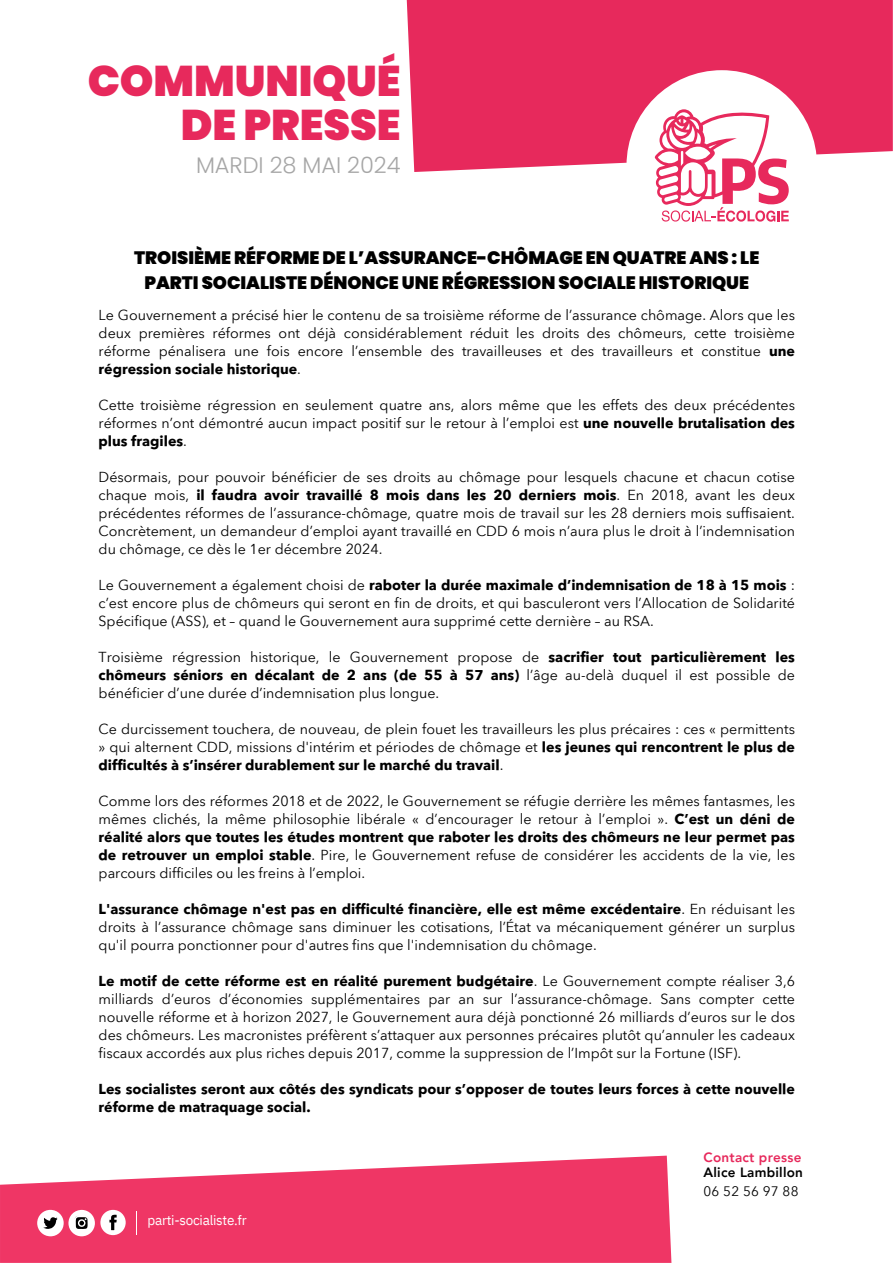
<style>
.page{position:relative;width:894px;height:1264px;background:#fff}
.page>*{position:absolute;margin:0;border:0;box-sizing:border-box;transform-origin:0 0}
.t1{font:900 42.75px/43.8px "Poppins";letter-spacing:-.005em;color:#e7295c;text-align:right}
.t2{font:300 22.5px "Poppins";letter-spacing:-.005em;color:#a6a6a6}
.t3{font:900 18px/24.8px "Poppins";letter-spacing:-.005em;color:#000;text-align:center}
.t4{font:14.25px/18px "Avenir Next Thai Trad";color:#000;text-align:justify}
.t5{font:700 14.25px/18px "Avenir Next Thai Trad";color:#000}
.t6{font:13.5px "IBM Plex Sans";letter-spacing:-.02em;color:#fff}
.t7{font:800 13.5px "Avenir LT Pro";letter-spacing:.02em;color:#000}
.t8{font:800 13.5px "Avenir LT Pro";letter-spacing:.02em;color:#e7295c}
.t9{font:13.5px "Avenir Next Thai Modern";letter-spacing:.02em;color:#000}
.s1{font-weight:700}
</style>
<div class="page">
<svg style="left:0;top:1155px;width:671px;height:107px;background:#f1537b"></svg>
<svg style="left:37px;top:1209px;width:89px;height:27px"></svg>
<svg style="left:136px;top:1211px;width:1px;height:23px"></svg>
<div style="left:406px;top:0;width:486px;height:172px;background:#e7295c"></div>
<div style="left:626px;top:70px;width:190px;height:191px;background:#fff;border-radius:50%"></div>
<svg style="left:654px;top:109px;width:134px;height:113px"></svg>
<p class="t1" style="left:88px;top:59px;width:314px">COMMUNIQUÉ<br>DE PRESSE</p>
<p class="t2" style="left:196px;top:149px;width:206px">MARDI 28 MAI 2024</p>
<h3 class="t3" style="left:134px;top:245px;width:626px">TROISIÈME RÉFORME DE L’ASSURANCE-CHÔMAGE EN QUATRE ANS : LE<br>PARTI SOCIALISTE DÉNONCE UNE RÉGRESSION SOCIALE HISTORIQUE</h3>
<p class="t4" style="left:99px;top:306px;width:697px">Le Gouvernement a précisé hier le contenu de sa troisième réforme de l’assurance chômage. Alors que les deux premières réformes ont déjà considérablement réduit les droits des chômeurs, cette troisième réforme pénalisera une fois encore l’ensemble des travailleuses et des travailleurs et constitue <span class="s1">une régression sociale historique</span>.</p>
<h1 class="t4" style="left:99px;top:396px;width:697px">Cette troisième régression en seulement quatre ans, alors même que les effets des deux précédentes réformes n’ont démontré aucun impact positif sur le retour à l’emploi est <span class="s1">une nouvelle brutalisation des plus fragiles</span>.</h1>
<h2 class="t4" style="left:99px;top:468px;width:697px">Désormais, pour pouvoir bénéficier de ses droits au chômage pour lesquels chacune et chacun cotise chaque mois, <span class="s1">il faudra avoir travaillé 8 mois dans les 20 derniers mois</span>. En 2018, avant les deux précédentes réformes de l’assurance-chômage, quatre mois de travail sur les 28 derniers mois suffisaient.<br>Concrètement, un demandeur d’emploi ayant travaillé en CDD 6 mois n’aura plus le droit à l’indemnisation du chômage, ce dès le 1er décembre 2024.</h2>
<p class="t4" style="left:99px;top:576px;width:697px">Le Gouvernement a également choisi de <span class="s1">raboter la durée maximale d’indemnisation de 18 à 15 mois</span> : c’est encore plus de chômeurs qui seront en fin de droits, et qui basculeront vers l’Allocation de Solidarité Spécifique (ASS), et – quand le Gouvernement aura supprimé cette dernière – au RSA.</p>
<p class="t4" style="left:99px;top:648px;width:697px">Troisième régression historique, le Gouvernement propose de <span class="s1">sacrifier tout particulièrement les chômeurs séniors en décalant de 2 ans (de 55 à 57 ans)</span> l’âge au-delà duquel il est possible de bénéficier d’une durée d’indemnisation plus longue.</p>
<p class="t4" style="left:99px;top:720px;width:697px">Ce durcissement touchera, de nouveau, de plein fouet les travailleurs les plus précaires : ces « permittents » qui alternent CDD, missions d'intérim et périodes de chômage et <span class="s1">les jeunes qui rencontrent le plus de difficultés à s’insérer durablement sur le marché du travail</span>.</p>
<p class="t4" style="left:99px;top:792px;width:697px">Comme lors des réformes 2018 et de 2022, le Gouvernement se réfugie derrière les mêmes fantasmes, les mêmes clichés, la même philosophie libérale « d’encourager le retour à l’emploi ». <span class="s1">C’est un déni de réalité alors que toutes les études montrent que raboter les droits des chômeurs ne leur permet pas de retrouver un emploi stable</span>. Pire, le Gouvernement refuse de considérer les accidents de la vie, les parcours difficiles ou les freins à l’emploi.</p>
<p class="t4" style="left:99px;top:900px;width:697px"><span class="s1">L'assurance chômage n'est pas en difficulté financière, elle est même excédentaire</span>. En réduisant les droits à l’assurance chômage sans diminuer les cotisations, l’État va mécaniquement générer un surplus qu'il pourra ponctionner pour d'autres fins que l'indemnisation du chômage.</p>
<p class="t4" style="left:99px;top:972px;width:697px"><span class="s1">Le motif de cette réforme est en réalité purement budgétaire</span>. Le Gouvernement compte réaliser 3,6 milliards d’euros d’économies supplémentaires par an sur l’assurance-chômage. Sans compter cette nouvelle réforme et à horizon 2027, le Gouvernement aura déjà ponctionné 26 milliards d’euros sur le dos des chômeurs. Les macronistes préfèrent s’attaquer aux personnes précaires plutôt qu’annuler les cadeaux fiscaux accordés aux plus riches depuis 2017, comme la suppression de l’Impôt sur la Fortune (ISF).</p>
<p class="t5" style="left:99px;top:1080px;width:697px">Les socialistes seront aux côtés des syndicats pour s’opposer de toutes leurs forces à cette nouvelle réforme de matraquage social.</p>
<p class="t6" style="left:147px;top:1211px;width:101px">parti-socialiste.fr</p>
<p class="t8" style="left:703px;top:1151px;width:99px">Contact presse</p>
<p class="t7" style="left:703px;top:1167px;width:101px">Alice Lambillon</p>
<p class="t9" style="left:703px;top:1180px;width:96px">06 52 56 97 88</p>
</div>
